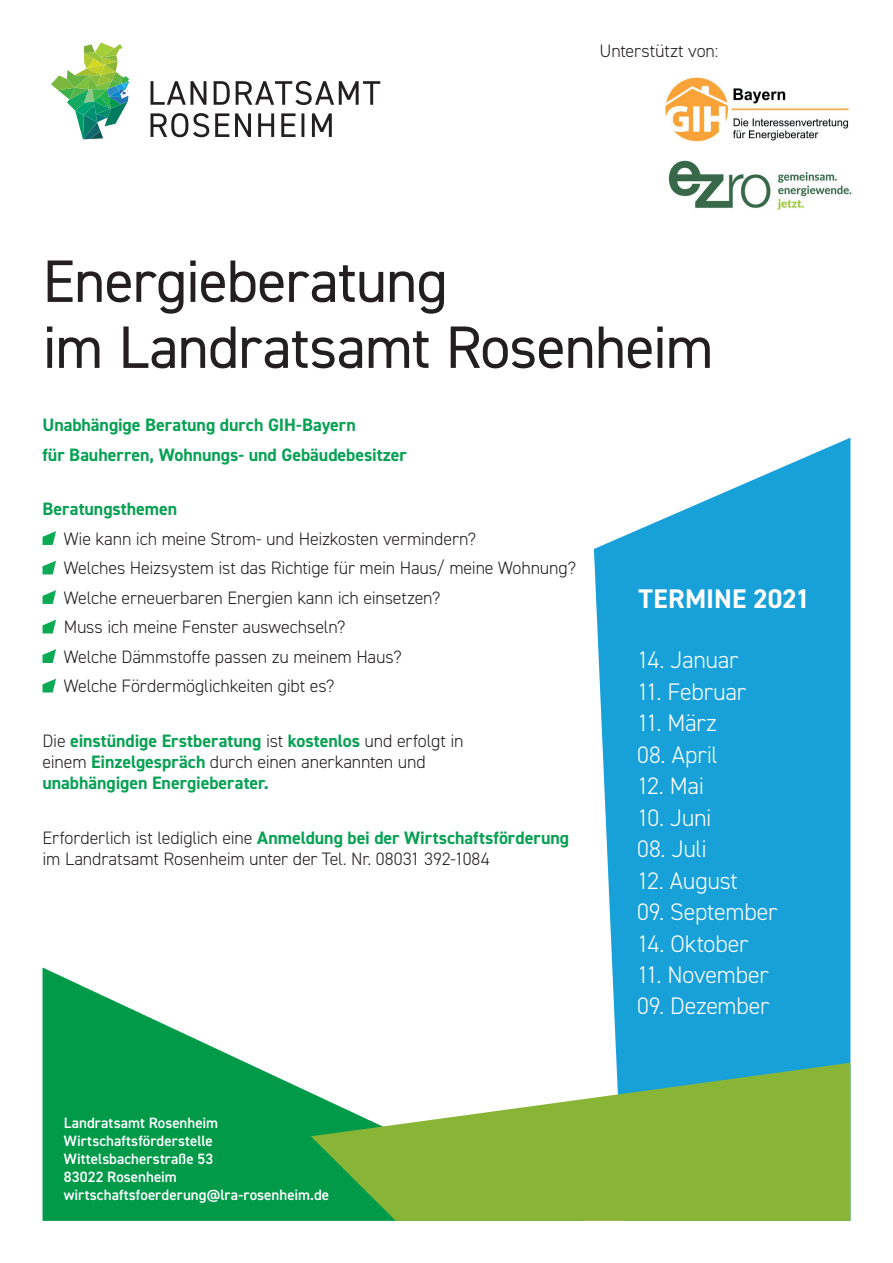
<style>
.page{position:relative;width:893px;height:1263px;background:#fff}
.page>*{position:absolute;margin:0;border:0;box-sizing:border-box;transform-origin:0 0}
.t1{font:60px/66px "DIN2014";letter-spacing:-.02em;color:#231f20}
.t2{font:700 27px "DIN2014";color:#fff}
.t3{font:300 24px "DIN2014";letter-spacing:-.015em;color:#fff}
.t4{font:300 18px/29.5px "DIN2014";letter-spacing:-.01em;color:#231f20}
.t5{font:700 18px/21px "DIN2014";letter-spacing:-.005em;color:#08a154}
.t6{font:600 15px/18px "DIN2014";letter-spacing:.005em;color:#fff}
.s1{font-weight:300;color:#231f20}
.s2{font-weight:700;color:#08a154}
</style>
<div class="page">
<svg style="left:43px;top:531px;width:13px;height:14px"></svg>
<svg style="left:43px;top:561px;width:13px;height:13px"></svg>
<svg style="left:43px;top:590px;width:13px;height:14px"></svg>
<svg style="left:43px;top:620px;width:13px;height:13px"></svg>
<svg style="left:43px;top:649px;width:13px;height:14px"></svg>
<svg style="left:43px;top:679px;width:13px;height:13px"></svg>
<svg style="left:594px;top:438px;width:256px;height:625px;background:#38adde"></svg>
<svg style="left:43px;top:967px;width:268px;height:254px;fill:#009a49"></svg>
<svg style="left:311px;top:1063px;width:539px;height:158px;fill:#89b536"></svg>
<img style="left:51px;top:43px;width:78px;height:96px">
<svg style="left:151px;top:113px;width:181px;height:24px"></svg>
<svg style="left:151px;top:81px;width:229px;height:24px"></svg>
<img style="left:665px;top:77px;width:184px;height:65px">
<img style="left:669px;top:161px;width:182px;height:49px">
<p class="t4" style="left:600px;top:36px;width:120px">Unterstützt von:</p>
<h1 class="t1" style="left:43px;top:247px;width:673px">Energieberatung<br>im Landratsamt Rosenheim</h1>
<p class="t5" style="left:43px;top:410px;width:366px;line-height:29.5px">Unabhängige Beratung durch GIH-Bayern<br>für Bauherren, Wohnungs- und Gebäudebesitzer</p>
<p class="t5" style="left:43px;top:498px;width:136px">Beratungsthemen</p>
<p class="t4" style="left:64px;top:524px;width:514px">Wie kann ich meine Strom- und Heizkosten vermindern?<br>Welches Heizsystem ist das Richtige für mein Haus/ meine Wohnung?<br>Welche erneuerbaren Energien kann ich einsetzen?<br>Muss ich meine Fenster auswechseln?<br>Welche Dämmstoffe passen zu meinem Haus?<br>Welche Fördermöglichkeiten gibt es?</p>
<p class="t5" style="left:43px;top:730px;width:423px"><span class="s1">Die</span> einstündige Erstberatung <span class="s1">ist</span> kostenlos <span class="s1">und erfolgt in einem</span> Einzelgespräch <span class="s1">durch einen anerkannten und </span>unabhängigen Energieberater.</p>
<p class="t4" style="left:43px;top:827px;width:528px;line-height:21px">Erforderlich ist lediglich eine <span class="s2">Anmeldung bei der Wirtschaftsförderung </span>im Landratsamt Rosenheim unter der Tel. Nr. 08031 392-1084</p>
<p class="t6" style="left:64px;top:1113px;width:267px">Landratsamt Rosenheim<br>Wirtschaftsförderstelle<br>Wittelsbacherstraße 53<br>83022 Rosenheim wirtschaftsfoerderung@lra-rosenheim.de</p>
<h2 class="t2" style="left:638px;top:580px;width:173px">TERMINE 2021</h2>
<h3 class="t3" style="left:637px;top:645px;width:103px">14. Januar</h3>
<h3 class="t3" style="left:637px;top:677px;width:111px">11. Februar</h3>
<h3 class="t3" style="left:637px;top:708px;width:81px">11. März</h3>
<h3 class="t3" style="left:637px;top:740px;width:82px">08. April</h3>
<h3 class="t3" style="left:637px;top:771px;width:68px">12. Mai</h3>
<h3 class="t3" style="left:637px;top:803px;width:76px">10. Juni</h3>
<h3 class="t3" style="left:637px;top:834px;width:71px">08. Juli</h3>
<h3 class="t3" style="left:637px;top:866px;width:102px">12. August</h3>
<h3 class="t3" style="left:637px;top:897px;width:142px">09. September</h3>
<h3 class="t3" style="left:637px;top:929px;width:113px">14. Oktober</h3>
<h3 class="t3" style="left:637px;top:960px;width:133px">11. November</h3>
<h3 class="t3" style="left:637px;top:991px;width:134px">09. Dezember</h3>
</div>
